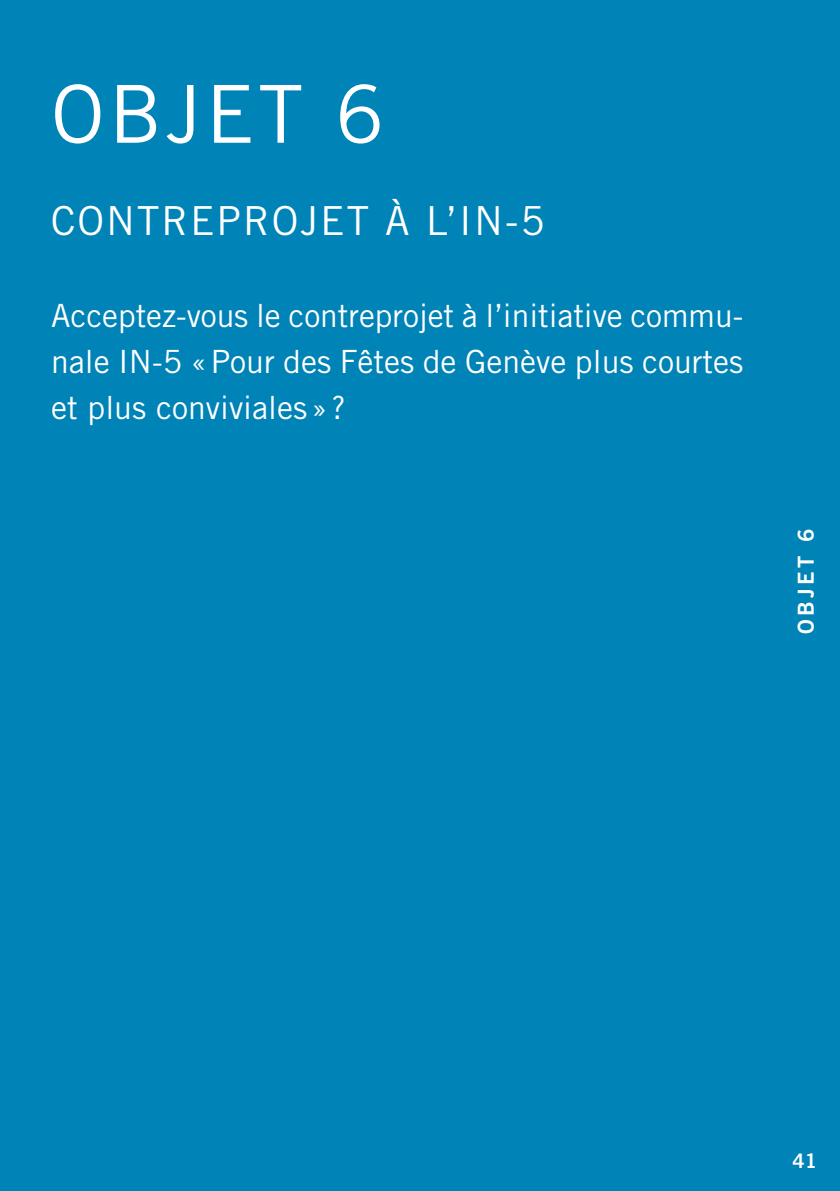
<style>
.page{position:relative;width:840px;height:1191px;background:#fff}
.page>*{position:absolute;margin:0;border:0;box-sizing:border-box;transform-origin:0 0}
.Chapter_page___Title{font:80px "Trade Gothic LT Std";letter-spacing:.05em;color:#fff}
.Chapter_page___Subti{font:40px "Trade Gothic LT Std";letter-spacing:.05em;color:#fff}
.Chapter_page___Text{font:32px/46px "Trade Gothic LT Std";color:#fff;text-align:justify}
.SIDEBARS_TEXT{font:22px "Trade Gothic LT Std Bd 2";letter-spacing:.15em;color:#fff}
.t1{font:20px "Trade Gothic LT Std Bd 2";color:#fff}
</style>
<div class="page">
<div style="left:0;top:0;width:839px;height:1191px;background:#0083b6"></div>
<p class="Chapter_page___Title" style="left:51px;top:66px;width:334px">OBJET 6</p>
<p class="Chapter_page___Subti" style="left:51px;top:196px;width:495px">CONTREPROJET À L’IN-5</p>
<p class="Chapter_page___Text" style="left:51px;top:292px;width:693px">Acceptez-vous le contreprojet à l’initiative commu&shy;nale IN-5 «Pour des Fêtes de Genève plus courtes et plus conviviales»?</p>
<p class="SIDEBARS_TEXT" style="left:791px;top:633px;width:106px;rotate:-90deg">OBJET 6</p>
<p class="t1" style="left:792px;top:1148px;width:26px">41</p>
</div>
